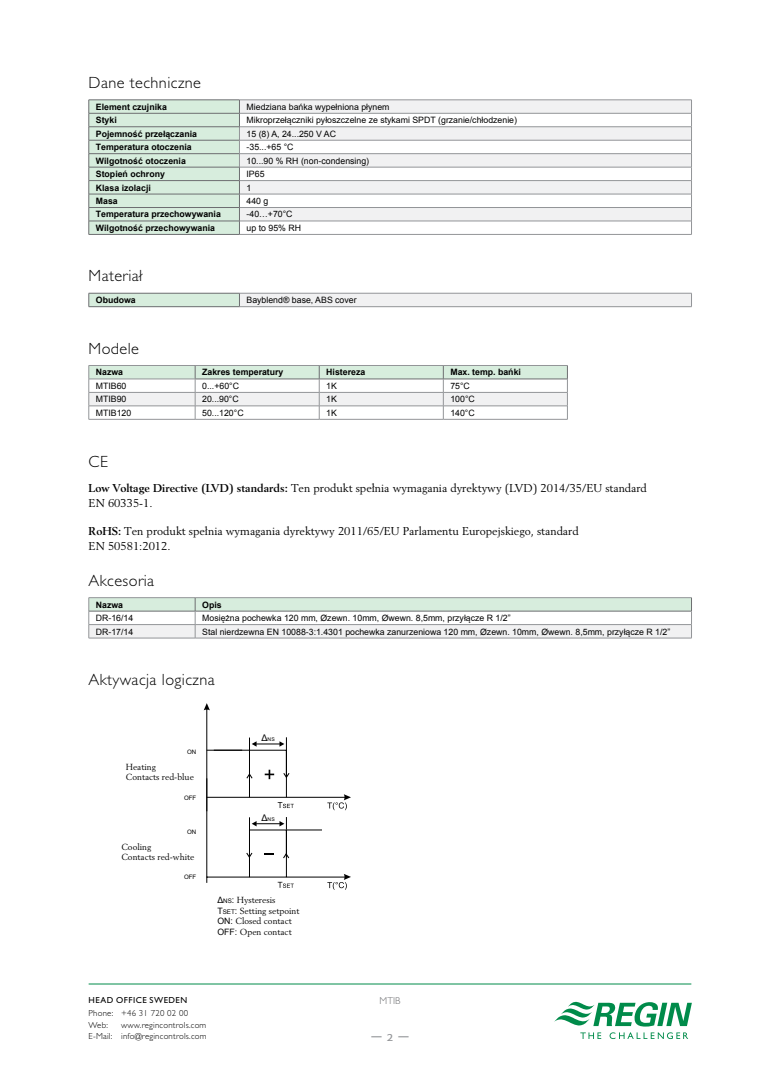
<style>
.page{position:relative;width:780px;height:1088px;background:#fff}
.page>*{position:absolute;margin:0;border:0;box-sizing:border-box;transform-origin:0 0}
.t1{font:300 16.25px "Gill Sans Std";letter-spacing:.025em;color:#000}
.t2{font:11.25px/14.4px "Berling LT Std";color:#000}
.t3{font:11.25px "Merriweather Sans";color:#939598}
.t4{font:300 10px "Gill Sans Std";color:#6d6e71}
.t5{font:8.75px "Arial";color:#000}
.t6{font:700 8.75px "Arial";color:#000}
.t7{font:8.75px/10.5px "Berling LT Std";color:#000}
.t8{font:300 8.75px/11.2px "Gill Sans Std";letter-spacing:.025em;color:#000}
.t9{font:8.75px "Gill Sans Std";letter-spacing:.055em;color:#000}
.t10{font:8.75px "Berling";color:#000}
.t11{font:6.12px "Arial";color:#000}
.t12{font:5.12px "Arial";color:#000}
.s1{font-weight:700}
.s2{font-size:9.25px}
.s3{font-family:"Arial"}
.s4{font-family:"Arial";font-size:6.25px}
</style>
<div class="page">
<svg style="left:554px;top:1001px;width:137px;height:25px"></svg>
<svg style="left:580px;top:1032px;width:21px;height:7px"></svg>
<svg style="left:609px;top:1032px;width:79px;height:7px"></svg>
<hr style="left:89px;top:984px;width:602px;height:1px;background:#008b4a">
<svg style="left:240px;top:101px;width:451px;height:120px;fill:#f1f1f2"></svg>
<hr style="left:239px;top:100px;width:452px;height:1px;background:#939598">
<hr style="left:239px;top:127px;width:452px;height:1px;background:#939598">
<hr style="left:239px;top:153px;width:452px;height:1px;background:#939598">
<hr style="left:239px;top:167px;width:452px;height:1px;background:#939598">
<hr style="left:239px;top:207px;width:452px;height:1px;background:#939598">
<hr style="left:239px;top:113px;width:452px;height:1px;background:#939598">
<hr style="left:239px;top:140px;width:452px;height:1px;background:#939598">
<hr style="left:239px;top:180px;width:452px;height:1px;background:#939598">
<hr style="left:239px;top:194px;width:452px;height:1px;background:#939598">
<hr style="left:239px;top:221px;width:452px;height:1px;background:#939598">
<svg style="left:691px;top:100px;width:1px;height:134px"></svg>
<svg style="left:89px;top:100px;width:151px;height:134px;background:#cfe4d5"></svg>
<hr style="left:89px;top:153px;width:150px;height:1px;background:#6d6e71">
<hr style="left:89px;top:221px;width:150px;height:1px;background:#6d6e71">
<hr style="left:239px;top:234px;width:452px;height:1px;background:#939598">
<hr style="left:89px;top:234px;width:150px;height:1px;background:#6d6e71">
<div style="left:89px;top:293px;width:150px;height:14px;background:#d7eddd"></div>
<div style="left:239px;top:293px;width:452px;height:14px;background:#f1f1f2"></div>
<hr style="left:89px;top:293px;width:150px;height:1px;background:#6d6e71">
<svg style="left:89px;top:293px;width:1px;height:13px"></svg>
<hr style="left:89px;top:306px;width:150px;height:1px;background:#6d6e71">
<hr style="left:239px;top:293px;width:452px;height:1px;background:#939598">
<svg style="left:691px;top:293px;width:1px;height:13px"></svg>
<svg style="left:239px;top:293px;width:1px;height:13px"></svg>
<hr style="left:239px;top:306px;width:452px;height:1px;background:#939598">
<hr style="left:195px;top:419px;width:124px;height:1px;background:#939598">
<hr style="left:319px;top:419px;width:124px;height:1px;background:#939598">
<hr style="left:443px;top:419px;width:124px;height:1px;background:#939598">
<svg style="left:89px;top:365px;width:479px;height:54px"></svg>
<hr style="left:89px;top:419px;width:106px;height:1px;background:#939598">
<hr style="left:89px;top:597px;width:106px;height:1px;background:#939598">
<hr style="left:195px;top:597px;width:496px;height:1px;background:#939598">
<hr style="left:89px;top:638px;width:106px;height:1px;background:#939598">
<svg style="left:89px;top:598px;width:603px;height:40px"></svg>
<hr style="left:195px;top:638px;width:496px;height:1px;background:#939598">
<hr style="left:206px;top:707px;width:1px;height:104px;background:#000">
<svg style="left:204px;top:703px;width:6px;height:7px"></svg>
<svg style="left:206px;top:737px;width:145px;height:153px"></svg>
<h1 class="t1" style="left:89px;top:73px;width:114px">Dane techniczne</h1>
<p class="t6" style="left:96px;top:100px;width:72px">Element czujnika</p>
<p class="t5" style="left:246px;top:101px;width:144px">Miedziana bańka wypełniona płynem</p>
<p class="t6" style="left:96px;top:114px;width:22px">Styki</p>
<p class="t5" style="left:246px;top:114px;width:272px">Mikroprzełączniki pyłoszczelne ze stykami SPDT (grzanie/chłodzenie)</p>
<p class="t6" style="left:96px;top:127px;width:103px">Pojemność przełączania</p>
<p class="t5" style="left:246px;top:128px;width:91px">15 (8) A, 24...250 V AC</p>
<p class="t6" style="left:96px;top:141px;width:97px">Temperatura otoczenia</p>
<p class="t5" style="left:246px;top:141px;width:49px">-35...+65 °C</p>
<p class="t6" style="left:96px;top:154px;width:91px">Wilgotność otoczenia</p>
<p class="t5" style="left:246px;top:155px;width:124px">10...90 % RH (non-condensing)</p>
<p class="t6" style="left:96px;top:168px;width:71px">Stopień ochrony</p>
<p class="t5" style="left:246px;top:168px;width:19px">IP65</p>
<p class="t6" style="left:96px;top:181px;width:56px">Klasa izolacji</p>
<p class="t5" style="left:246px;top:182px;width:6px">1</p>
<p class="t6" style="left:96px;top:195px;width:23px">Masa</p>
<p class="t5" style="left:246px;top:195px;width:23px">440 g</p>
<p class="t6" style="left:96px;top:208px;width:126px">Temperatura przechowywania</p>
<p class="t5" style="left:246px;top:209px;width:48px">-40…+70°C</p>
<p class="t6" style="left:96px;top:222px;width:121px">Wilgotność przechowywania</p>
<p class="t5" style="left:246px;top:222px;width:56px">up to 95% RH</p>
<h1 class="t1" style="left:89px;top:267px;width:55px">Materiał</h1>
<p class="t6" style="left:96px;top:294px;width:41px">Obudowa</p>
<p class="t5" style="left:246px;top:294px;width:112px">Bayblend® base, ABS cover</p>
<h1 class="t1" style="left:89px;top:339px;width:52px">Modele</h1>
<p class="t6" style="left:96px;top:366px;width:29px">Nazwa</p>
<p class="t6" style="left:202px;top:366px;width:83px">Zakres temperatury</p>
<p class="t6" style="left:326px;top:366px;width:40px">Histereza</p>
<p class="t6" style="left:450px;top:366px;width:72px">Max. temp. bańki</p>
<p class="t5" style="left:96px;top:380px;width:32px">MTIB60</p>
<p class="t5" style="left:202px;top:380px;width:38px">0...+60°C</p>
<p class="t5" style="left:326px;top:380px;width:12px">1K</p>
<p class="t5" style="left:450px;top:380px;width:21px">75°C</p>
<p class="t5" style="left:96px;top:393px;width:32px">MTIB90</p>
<p class="t5" style="left:202px;top:393px;width:38px">20...90°C</p>
<p class="t5" style="left:326px;top:393px;width:12px">1K</p>
<p class="t5" style="left:450px;top:393px;width:26px">100°C</p>
<p class="t5" style="left:96px;top:407px;width:37px">MTIB120</p>
<p class="t5" style="left:202px;top:407px;width:43px">50...120°C</p>
<p class="t5" style="left:326px;top:407px;width:12px">1K</p>
<p class="t5" style="left:450px;top:407px;width:26px">140°C</p>
<h1 class="t1" style="left:89px;top:453px;width:21px">CE</h1>
<p class="t2" style="left:89px;top:481px;width:559px"><span class="s1">Low Voltage Directive (LVD) standards:</span> Ten produkt spełnia wymagania dyrektywy (LVD) 2014/35/EU standard<br>EN 60335-1.</p>
<p class="t2" style="left:89px;top:524px;width:491px"><span class="s1">RoHS:</span> Ten produkt spełnia wymagania dyrektywy 2011/65/EU Parlamentu Europejskiego, standard<br>EN 50581:2012.</p>
<h1 class="t1" style="left:89px;top:571px;width:67px">Akcesoria</h1>
<p class="t6" style="left:96px;top:598px;width:29px">Nazwa</p>
<p class="t6" style="left:202px;top:598px;width:21px">Opis</p>
<p class="t5" style="left:96px;top:612px;width:39px">DR-16/14</p>
<p class="t5" style="left:202px;top:612px;width:310px">Mosiężna pochewka 120 mm, Øzewn. 10mm, Øwewn. 8,5mm, przyłącze R 1/2”</p>
<p class="t5" style="left:96px;top:626px;width:39px">DR-17/14</p>
<p class="t5" style="left:202px;top:625px;width:469px">Stal nierdzewna EN 10088-3:1.4301 pochewka zanurzeniowa 120 mm, Øzewn. 10mm, Øwewn. 8,5mm, przyłącze R 1/2”</p>
<h1 class="t1" style="left:89px;top:670px;width:128px">Aktywacja logiczna</h1>
<p class="t11" style="left:187px;top:748px;width:11px">ON</p>
<p class="t7" style="left:126px;top:761px;width:70px">Heating<br>Contacts red-blue</p>
<p class="t11" style="left:184px;top:793px;width:14px">OFF</p>
<p class="t11" style="left:187px;top:828px;width:11px">ON</p>
<p class="t7" style="left:121px;top:841px;width:75px">Cooling<br>Contacts red-white</p>
<p class="t11" style="left:184px;top:873px;width:14px">OFF</p>
<p class="t12" style="left:261px;top:736px;width:15px"><span class="s2">Δ</span>NS</p>
<p class="t12" style="left:261px;top:815px;width:15px"><span class="s2">Δ</span>NS</p>
<p class="t10" style="left:217px;top:895px;width:59px"><span class="s3">Δ</span><span class="s4">NS</span><span class="s3">:</span> Hysteresis</p>
<p class="t7" style="left:217px;top:905px;width:84px"><span class="s3">T</span><span class="s4">SET</span><span class="s3">:</span> Setting setpoint<br><span class="s3">ON:</span> Closed contact<br><span class="s3">OFF:</span> Open contact</p>
<p class="t9" style="left:89px;top:995px;width:100px">HEAD OFFICE SWEDEN</p>
<p class="t8" style="left:89px;top:1008px;width:101px">Phone: +46 31 720 02 00<br>Web:</p>
<p class="t8" style="left:89px;top:1019px;width:119px;text-align:right">www.regincontrols.com<br>E-Mail: info@regincontrols.com</p>
<p class="t4" style="left:379px;top:995px;width:22px">MTIB</p>
<p class="t3" style="left:370px;top:1030px;width:41px">— 2 —</p>
</div>
